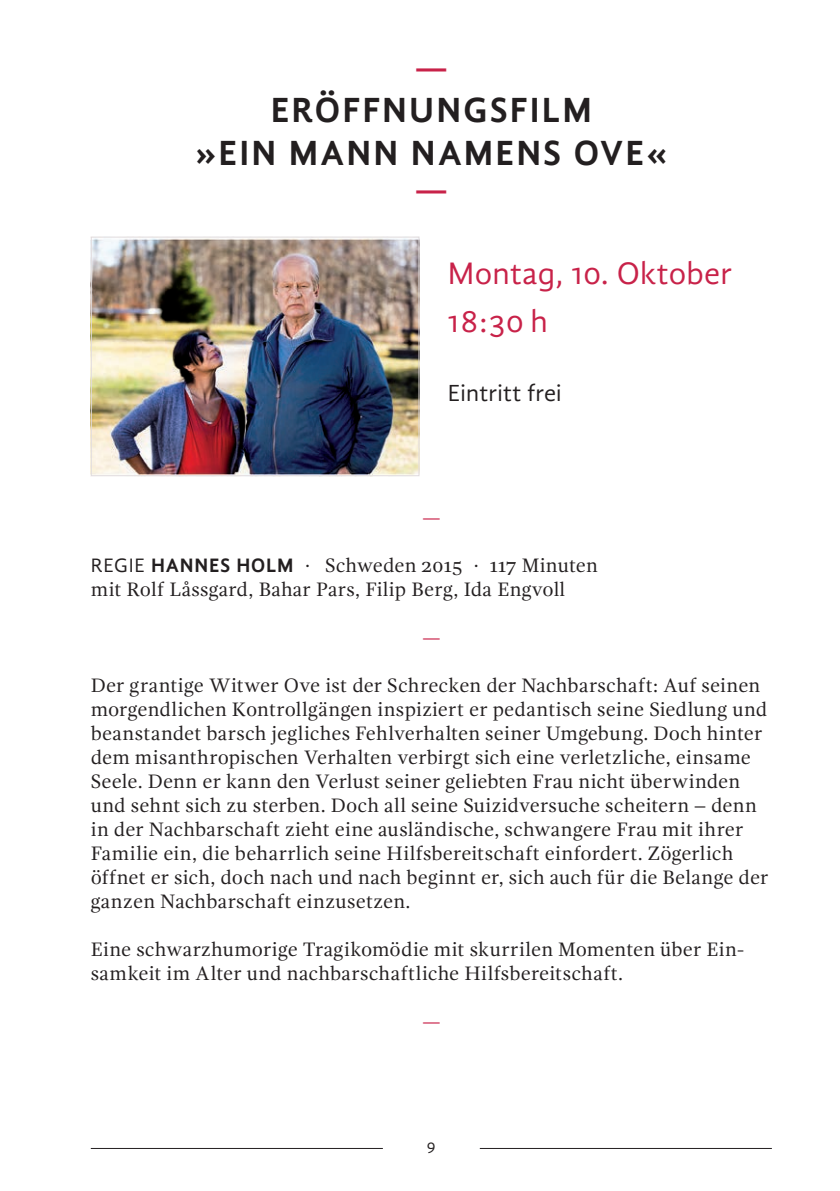
<style>
.page{position:relative;width:840px;height:1191px;background:#fff}
.page>*{position:absolute;margin:0;border:0;box-sizing:border-box;transform-origin:0 0}
.t1{font:700 36px/43.2px "Gandhi Sans";letter-spacing:.06em;color:#231f20;text-align:center}
.t2{font:700 36px "Gandhi Sans";color:#c82249}
.t3{font:32px/48px "Gandhi Sans";letter-spacing:.01em;color:#c82249}
.t4{font:24px "Gandhi Sans";letter-spacing:.01em;color:#231f20}
.t5{font:20px/24px "Gandhi Serif";letter-spacing:.005em;color:#231f20}
.t6{font:20px "Gandhi Serif";color:#c82249}
.t7{font:16px "Gandhi Sans";color:#231f20}
.s1{font-family:"Gandhi Sans"}
.s2{font-family:"Gandhi Sans";font-weight:700}
</style>
<div class="page">
<hr style="left:91px;top:1148px;width:291px;height:1px;background:#231f20">
<hr style="left:479px;top:1148px;width:292px;height:1px;background:#231f20">
<img style="left:93px;top:239px;width:324px;height:235px">
<div style="left:91px;top:237px;width:328px;height:239px;border:1px solid #e1dcde"></div>
<h1 class="t2" style="left:415px;top:46px;width:34px">—</h1>
<h1 class="t1" style="left:195px;top:88px;width:474px">ERÖFFNUNGSFILM<br>»EIN MANN NAMENS OVE«</h1>
<h1 class="t2" style="left:415px;top:168px;width:34px">—</h1>
<h2 class="t3" style="left:447px;top:249px;width:285px">Montag, 10. Oktober<br>18:30 h</h2>
<p class="t4" style="left:447px;top:379px;width:115px">Eintritt frei</p>
<p class="t6" style="left:422px;top:506px;width:19px">—</p>
<p class="t5" style="left:91px;top:553px;width:508px"><span class="s1">REGIE</span> <span class="s2">HANNES HOLM</span> <span class="s1">·</span> Schweden 2015 · 117 Minuten mit Rolf Låssgard, Bahar Pars, Filip Berg, Ida Engvoll</p>
<p class="t6" style="left:422px;top:626px;width:19px">—</p>
<p class="t5" style="left:91px;top:673px;width:679px">Der grantige Witwer Ove ist der Schrecken der Nachbarschaft: Auf seinen morgendlichen Kontrollgängen inspiziert er pedantisch seine Siedlung und beanstandet barsch jegliches Fehlverhalten seiner Umgebung. Doch hinter dem misanthropischen Verhalten verbirgt sich eine verletzliche, einsame Seele. Denn er kann den Verlust seiner geliebten Frau nicht überwinden und sehnt sich zu sterben. Doch all seine Suizidversuche scheitern – denn in der Nachbarschaft zieht eine ausländische, schwangere Frau mit ihrer Familie ein, die beharrlich seine Hilfsbereitschaft einfordert. Zögerlich öffnet er sich, doch nach und nach beginnt er, sich auch für die Belange der ganzen Nachbarschaft einzusetzen.</p>
<p class="t5" style="left:91px;top:937px;width:654px">Eine schwarzhumorige Tragikomödie mit skurrilen Momenten über Ein&shy;samkeit im Alter und nachbarschaftliche Hilfsbereitschaft.</p>
<p class="t6" style="left:422px;top:1010px;width:19px">—</p>
<p class="t7" style="left:426px;top:1138px;width:10px">9</p>
</div>
